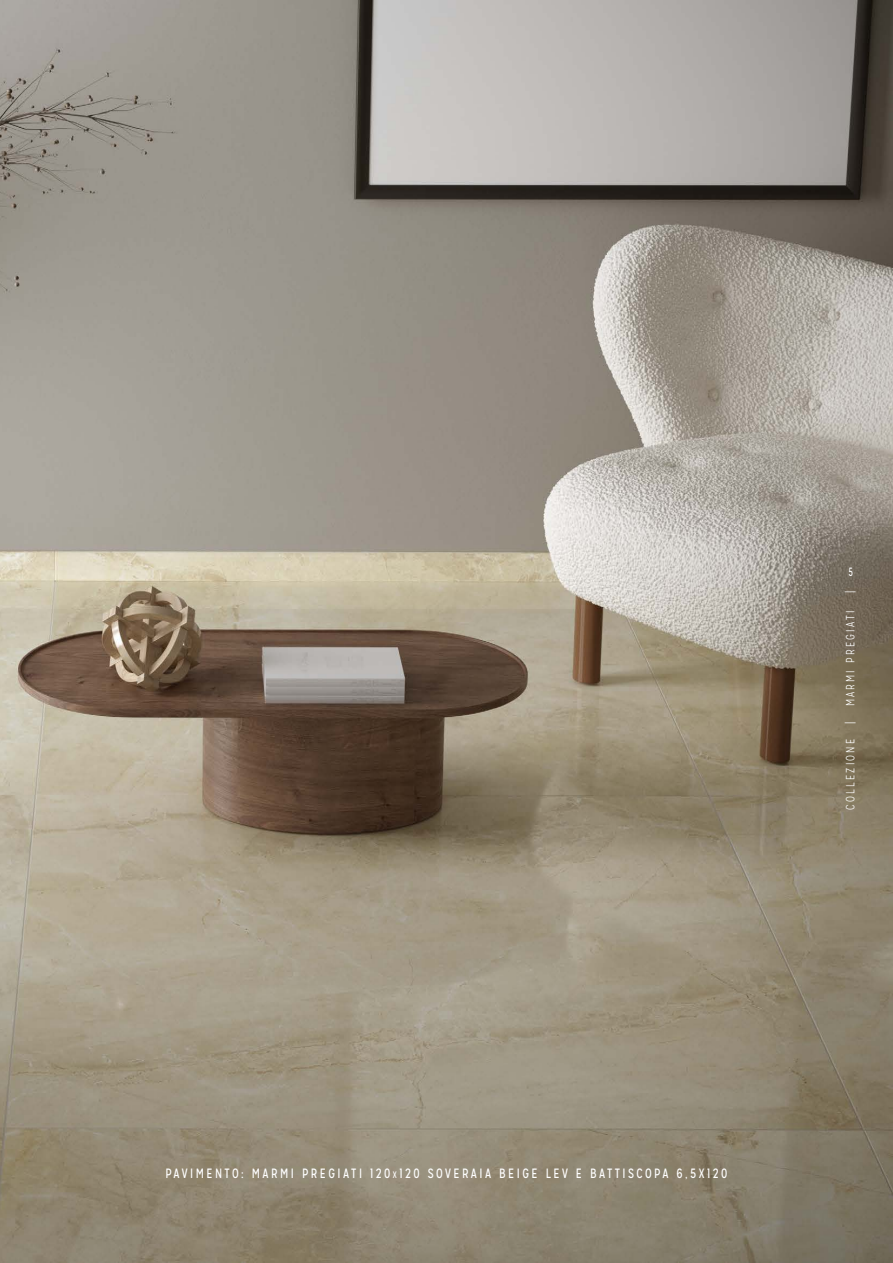
<style>
.page{position:relative;width:893px;height:1263px;background:#fff}
.page>*{position:absolute;margin:0;border:0;box-sizing:border-box;transform-origin:0 0}
.CAPTIONS{font:13.5px "Mission Gothic";letter-spacing:.2em;color:#fff;scale:.9 1}
.SECTION_HEADER_4{font:300 12px "Mission Gothic";letter-spacing:.2em;color:#fff;scale:.9 1}
.t1{font:12px "Mission Gothic";color:#fff;scale:.75 1}
.s1{font-size:9.45px}
</style>
<div class="page">
<img style="left:0;top:0;width:893px;height:1263px">
<p class="t1" style="left:848px;top:564px;width:8px">5</p>
<p class="SECTION_HEADER_4" style="left:843px;top:593px;width:4px;rotate:-90deg">|</p>
<p class="SECTION_HEADER_4" style="left:843px;top:706px;width:108px;rotate:-90deg">MARMI PREGIATI</p>
<p class="SECTION_HEADER_4" style="left:843px;top:724px;width:4px;rotate:-90deg">|</p>
<p class="SECTION_HEADER_4" style="left:843px;top:810px;width:80px;rotate:-90deg">COLLEZIONE</p>
<p class="CAPTIONS" style="left:165px;top:1165px;width:626px">PAVIMENTO: MARMI PREGIATI 120<span class="s1">x</span>120 SOVERAIA BEIGE LEV E BATTISCOPA 6,5X120</p>
</div>
